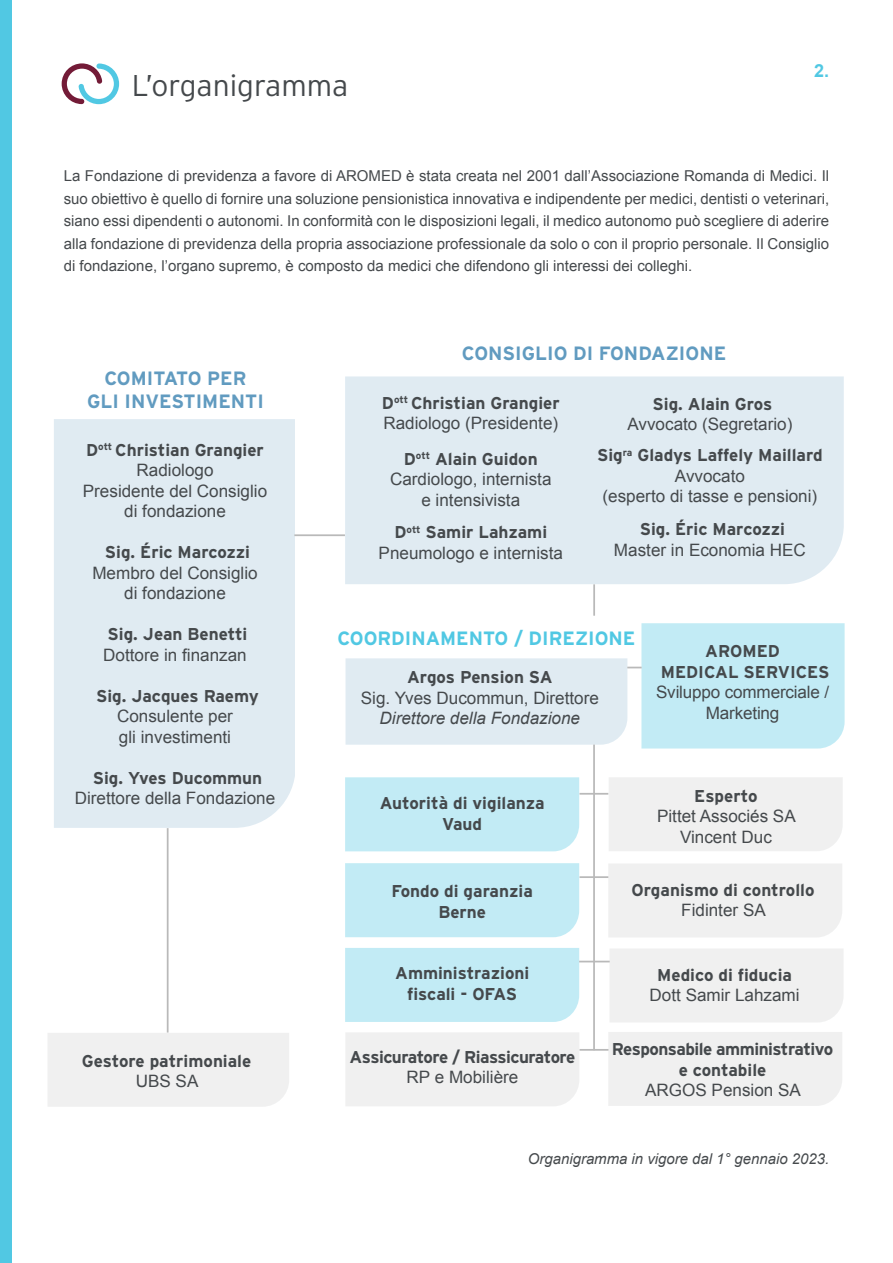
<style>
.page{position:relative;width:893px;height:1263px;background:#fff}
.page>*{position:absolute;margin:0;border:0;box-sizing:border-box;transform-origin:0 0}
.t1{font:300 30px "Interstate";color:#45494c}
.t2{font:700 19.2px "Interstate";color:#619bc0}
.t3{font:700 19.2px "Interstate";color:#51c8e3}
.t4{font:700 18px "Arial";color:#51c8e3}
.t5{font:17.1px/20.5px "Arial";color:#45494c;text-align:center}
.t6{font:700 17.1px/20.5px "Interstate";color:#45494c;text-align:center}
.t7{font:700 17.1px/20.5px "Interstate";letter-spacing:-.03em;color:#45494c;text-align:center}
.t8{font:italic 17.1px "Arial";color:#45494c}
.t9{font:15px/22.5px "Arial";color:#45494c;text-align:justify}
.t10{font:italic 14.85px "Arial";color:#45494c}
</style>
<div class="page">
<svg style="left:62px;top:63px;width:57px;height:41px"></svg>
<div style="left:0;top:0;width:12px;height:1263px;background:#51c8e3"></div>
<div style="left:345px;top:777px;width:234px;height:74px;background:#c2ebf5"></div>
<div style="left:345px;top:863px;width:234px;height:74px;background:#c2ebf5"></div>
<div style="left:345px;top:948px;width:234px;height:74px;background:#c2ebf5"></div>
<div style="left:608px;top:1032px;width:234px;height:74px;background:#f0f0f0"></div>
<div style="left:609px;top:949px;width:234px;height:73px;background:#f0f0f0"></div>
<div style="left:608px;top:864px;width:234px;height:73px;background:#f0f0f0"></div>
<div style="left:609px;top:777px;width:234px;height:74px;background:#f0f0f0"></div>
<div style="left:346px;top:1033px;width:233px;height:73px;background:#f0f0f0"></div>
<div style="left:48px;top:1033px;width:241px;height:74px;background:#f0f0f0"></div>
<div style="left:345px;top:376px;width:499px;height:208px;background:#e0ebf2"></div>
<div style="left:54px;top:419px;width:241px;height:408px;background:#e0ebf2"></div>
<hr style="left:593px;top:745px;width:2px;height:305px;background:#b9b9b9">
<hr style="left:579px;top:961px;width:31px;height:1px;background:#b9b9b9">
<hr style="left:294px;top:534px;width:51px;height:2px;background:#b9b9b9">
<svg style="left:346px;top:623px;width:499px;height:125px"></svg>
<hr style="left:579px;top:793px;width:29px;height:2px;background:#b9b9b9">
<hr style="left:579px;top:876px;width:29px;height:2px;background:#b9b9b9">
<hr style="left:167px;top:828px;width:2px;height:204px;background:#b9b9b9">
<hr style="left:593px;top:584px;width:2px;height:32px;background:#b9b9b9">
<hr style="left:580px;top:1049px;width:28px;height:2px;background:#b9b9b9">
<p class="t1" style="left:132px;top:69px;width:218px">L’organigramma</p>
<p class="t4" style="left:814px;top:59px;width:17px">2.</p>
<p class="t9" style="left:64px;top:165px;width:767px">La Fondazione di previdenza a favore di AROMED è stata creata nel 2001 dall’Associazione Romanda di Medici. Il suo obiettivo è quello di fornire una soluzione pensionistica innovativa e indipendente per medici, dentisti o veterinari, siano essi dipendenti o autonomi. In conformità con le disposizioni legali, il medico autonomo può scegliere di aderire alla fondazione di previdenza della propria associazione professionale da solo o con il proprio personale. Il Consiglio di fondazione, l’organo supremo, è composto da medici che difendono gli interessi dei colleghi.</p>
<p class="t2" style="left:104px;top:367px;width:143px">COMITATO PER</p>
<p class="t2" style="left:87px;top:391px;width:178px">GLI INVESTIMENTI</p>
<p class="t6" style="left:86px;top:439px;width:179px">D<sup>ott</sup> Christian Grangier</p>
<p class="t5" style="left:137px;top:460px;width:78px">Radiologo</p>
<p class="t5" style="left:83px;top:480px;width:186px">Presidente del Consiglio di fondazione</p>
<p class="t6" style="left:105px;top:542px;width:147px">Sig. Éric Marcozzi</p>
<p class="t5" style="left:92px;top:563px;width:167px">Membro del Consiglio di fondazione</p>
<p class="t6" style="left:108px;top:624px;width:141px">Sig. Jean Benetti</p>
<p class="t5" style="left:103px;top:645px;width:145px">Dottore in finanzan</p>
<p class="t6" style="left:96px;top:685px;width:164px">Sig. Jacques Raemy</p>
<p class="t5" style="left:117px;top:706px;width:117px;text-align:left">Consulente per gli investimenti</p>
<p class="t6" style="left:93px;top:767px;width:171px">Sig. Yves Ducommun</p>
<p class="t5" style="left:75px;top:788px;width:202px">Direttore della Fondazione</p>
<p class="t6" style="left:82px;top:1050px;width:171px">Gestore patrimoniale</p>
<p class="t5" style="left:136px;top:1071px;width:64px">UBS SA</p>
<p class="t2" style="left:462px;top:342px;width:266px">CONSIGLIO DI FONDAZIONE</p>
<p class="t6" style="left:382px;top:392px;width:179px">D<sup>ott</sup> Christian Grangier</p>
<p class="t5" style="left:383px;top:413px;width:176px">Radiologo (Presidente)</p>
<p class="t6" style="left:404px;top:448px;width:135px">D<sup>ott</sup> Alain Guidon</p>
<p class="t5" style="left:390px;top:469px;width:163px">Cardiologo, internista</p>
<p class="t5" style="left:421px;top:490px;width:100px">e intensivista</p>
<p class="t6" style="left:394px;top:522px;width:154px">D<sup>ott</sup> Samir Lahzami</p>
<p class="t5" style="left:379px;top:543px;width:186px">Pneumologo e internista</p>
<p class="t6" style="left:652px;top:393px;width:121px">Sig. Alain Gros</p>
<p class="t5" style="left:627px;top:414px;width:166px">Avvocato (Segretario)</p>
<p class="t6" style="left:597px;top:445px;width:227px">Sig<sup>ra</sup> Gladys Laffely Maillard</p>
<p class="t5" style="left:602px;top:466px;width:216px">Avvocato<br>(esperto di tasse e pensioni)</p>
<p class="t6" style="left:640px;top:519px;width:147px">Sig. Éric Marcozzi</p>
<p class="t5" style="left:614px;top:540px;width:193px">Master in Economia HEC</p>
<p class="t3" style="left:337px;top:627px;width:300px">COORDINAMENTO / DIREZIONE</p>
<p class="t6" style="left:407px;top:667px;width:147px">Argos Pension SA</p>
<p class="t5" style="left:361px;top:687px;width:240px">Sig. Yves Ducommun, Direttore</p>
<p class="t8" style="left:380px;top:707px;width:202px">Direttore della Fondazione</p>
<p class="t6" style="left:705px;top:641px;width:76px">AROMED</p>
<p class="t6" style="left:661px;top:661px;width:170px">MEDICAL SERVICES</p>
<p class="t5" style="left:656px;top:682px;width:175px">Sviluppo commerciale /<br>Marketing</p>
<p class="t6" style="left:380px;top:793px;width:166px">Autorità di vigilanza<br>Vaud</p>
<p class="t6" style="left:694px;top:785px;width:65px">Esperto</p>
<p class="t5" style="left:657px;top:806px;width:140px">Pittet Associés SA<br>Vincent Duc</p>
<p class="t6" style="left:392px;top:881px;width:143px">Fondo di garanzia<br>Berne</p>
<p class="t6" style="left:632px;top:879px;width:184px">Organismo di controllo</p>
<p class="t5" style="left:681px;top:900px;width:86px">Fidinter SA</p>
<p class="t6" style="left:395px;top:963px;width:136px">Amministrazioni fiscali - OFAS</p>
<p class="t6" style="left:657px;top:964px;width:136px">Medico di fiducia</p>
<p class="t5" style="left:650px;top:985px;width:152px">Dott Samir Lahzami</p>
<p class="t7" style="left:350px;top:1046px;width:227px">Assicuratore / Riassicuratore</p>
<p class="t5" style="left:407px;top:1067px;width:113px">RP e Mobilière</p>
<p class="t7" style="left:612px;top:1039px;width:223px">Responsabile amministrativo e contabile</p>
<p class="t5" style="left:645px;top:1080px;width:157px">ARGOS Pension SA</p>
<p class="t10" style="left:528px;top:1149px;width:303px">Organigramma in vigore dal 1° gennaio 2023.</p>
</div>
